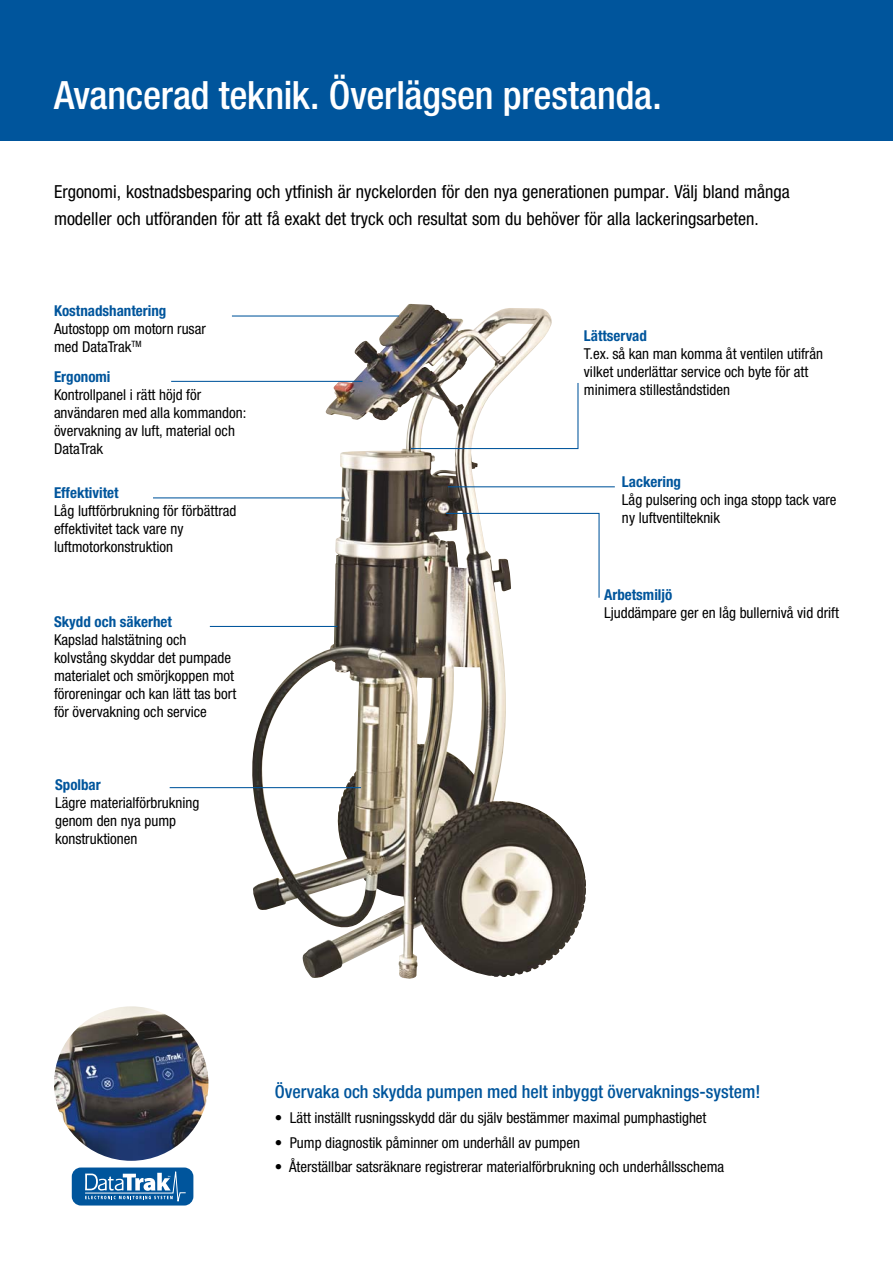
<style>
.page{position:relative;width:893px;height:1263px;background:#fff}
.page>*{position:absolute;margin:0;border:0;box-sizing:border-box;transform-origin:0 0}
.t1{font:500 condensed 39px "Helvetica Neue LT Std";letter-spacing:-.01em;color:#fff}
.t2{font:condensed 18px/27px "Helvetica Neue LT Std";color:#000}
.t3{font:500 condensed 18px "Helvetica Neue LT Std";color:#00559c}
.t4{font:condensed 15px/18px "Helvetica Neue LT Std";color:#000}
.t5{font:700 condensed 15px "Helvetica Neue LT Std";color:#00559c}
</style>
<div class="page">
<div style="left:0;top:0;width:893px;height:140px;background:#00559c"></div>
<img style="left:54px;top:1006px;width:154px;height:155px;border-radius:50%">
<div style="left:72px;top:1167px;width:121px;height:38px;background:#00559c;border-radius:9px"></div>
<svg style="left:85px;top:1171px;width:101px;height:31px"></svg>
<img style="left:252px;top:304px;width:301px;height:674px">
<hr style="left:232px;top:315px;width:167px;height:2px;background:#00559c">
<hr style="left:171px;top:381px;width:191px;height:1px;background:#00559c">
<hr style="left:153px;top:497px;width:191px;height:1px;background:#00559c">
<hr style="left:210px;top:626px;width:127px;height:1px;background:#00559c">
<hr style="left:170px;top:787px;width:191px;height:1px;background:#00559c">
<svg style="left:410px;top:382px;width:169px;height:68px"></svg>
<hr style="left:448px;top:486px;width:167px;height:1px;background:#00559c">
<svg style="left:445px;top:512px;width:155px;height:87px"></svg>
<h1 class="t1" style="left:54px;top:81px;width:609px">Avancerad teknik. Överlägsen prestanda.</h1>
<p class="t2" style="left:54px;top:181px;width:737px">Ergonomi, kostnadsbesparing och ytfinish är nyckelorden för den nya generationen pumpar. Välj bland många modeller och utföranden för att få exakt det tryck och resultat som du behöver för alla lackeringsarbeten.</p>
<p class="t5" style="left:54px;top:306px;width:114px">Kostnadshantering</p>
<p class="t4" style="left:54px;top:322px;width:153px">Autostopp om motorn rusar med DataTrak<sup>TM</sup></p>
<p class="t5" style="left:54px;top:371px;width:58px">Ergonomi</p>
<p class="t4" style="left:54px;top:387px;width:194px">Kontrollpanel i rätt höjd för användaren med alla kommandon: övervakning av luft, material och<br>DataTrak</p>
<p class="t5" style="left:54px;top:488px;width:66px">Effektivitet</p>
<p class="t4" style="left:54px;top:504px;width:184px">Låg luftförbrukning för förbättrad effektivitet tack vare ny luftmotorkonstruktion</p>
<p class="t5" style="left:54px;top:616px;width:119px">Skydd och säkerhet</p>
<p class="t4" style="left:54px;top:632px;width:184px">Kapslad halstätning och kolvstång skyddar det pumpade materialet och smörjkoppen mot föroreningar och kan lätt tas bort för övervakning och service</p>
<p class="t5" style="left:55px;top:779px;width:47px">Spolbar</p>
<p class="t4" style="left:55px;top:796px;width:146px">Lägre materialförbrukning genom den nya pump konstruktionen</p>
<p class="t5" style="left:584px;top:330px;width:65px">Lättservad</p>
<p class="t4" style="left:584px;top:346px;width:241px">T.ex. så kan man komma åt ventilen utifrån vilket underlättar service och byte för att minimera stilleståndstiden</p>
<p class="t5" style="left:622px;top:476px;width:61px">Lackering</p>
<p class="t4" style="left:622px;top:493px;width:216px">Låg pulsering och inga stopp tack vare ny luftventilteknik</p>
<p class="t5" style="left:604px;top:590px;width:70px">Arbetsmiljö</p>
<p class="t4" style="left:604px;top:606px;width:236px">Ljuddämpare ger en låg bullernivå vid drift</p>
<p class="t3" style="left:275px;top:1085px;width:487px">Övervaka och skydda pumpen med helt inbyggt övervaknings-system!</p>
<p class="t4" style="left:275px;top:1110px;width:433px">• Lätt inställt rusningsskydd där du själv bestämmer maximal pumphastighet</p>
<p class="t4" style="left:275px;top:1135px;width:307px">• Pump diagnostik påminner om underhåll av pumpen</p>
<p class="t4" style="left:275px;top:1160px;width:451px">• Återställbar satsräknare registrerar materialförbrukning och underhållsschema</p>
</div>
